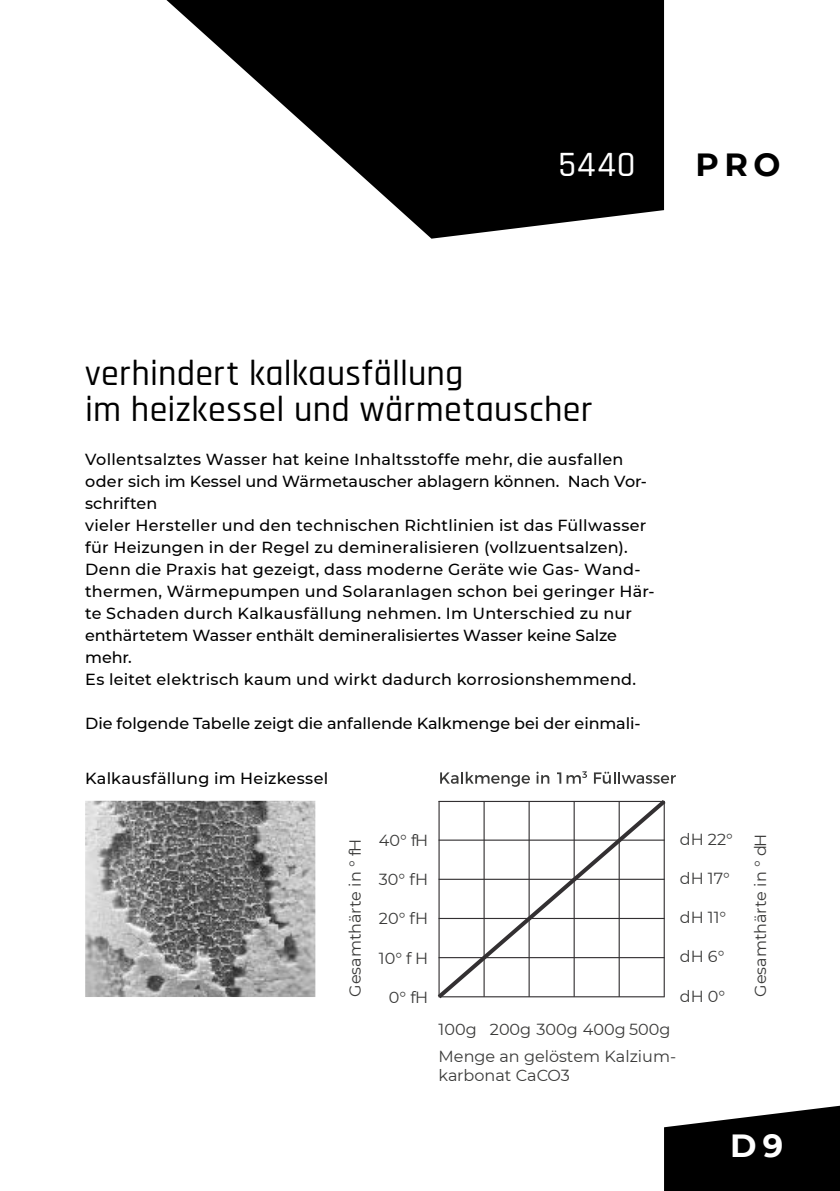
<style>
.page{position:relative;width:840px;height:1191px;background:#fff}
.page>*{position:absolute;margin:0;border:0;box-sizing:border-box;transform-origin:0 0}
.t1{font:500 36px/36px "Rajdhani";letter-spacing:.005em;color:#000}
.t2{font:500 36px "Rajdhani";color:#fff}
.t3{font:700 32px "Montserrat";color:#000}
.t4{font:700 32px "Montserrat";color:#fff}
.t5{font:500 16px/22px "Montserrat";letter-spacing:.01em;color:#000}
.t6{font:16px/26.8px "Montserrat";color:#3a3a39}
</style>
<div class="page">
<svg style="left:166px;top:0;width:497px;height:239px;fill:#000"></svg>
<svg style="left:664px;top:1105px;width:175px;height:86px;background:#222"></svg>
<img style="left:85px;top:801px;width:230px;height:196px">
<svg style="left:440px;top:771px;width:90px;height:16px"></svg>
<svg style="left:536px;top:771px;width:13px;height:12px"></svg>
<svg style="left:557px;top:771px;width:29px;height:12px"></svg>
<svg style="left:593px;top:771px;width:82px;height:12px"></svg>
<svg style="left:437px;top:800px;width:229px;height:199px"></svg>
<h1 class="t2" style="left:558px;top:144px;width:78px">5440</h1>
<h2 class="t3" style="left:695px;top:141px;width:87px">PRO</h2>
<h1 class="t1" style="left:85px;top:357px;width:508px">verhindert kalkausfällung<br>im heizkessel und wärmetauscher</h1>
<p class="t5" style="left:85px;top:448px;width:571px">Vollentsalztes Wasser hat keine Inhaltsstoffe mehr, die ausfallen oder sich im Kessel und Wärmetauscher ablagern können. Nach Vor&shy;schriften<br>vieler Hersteller und den technischen Richtlinien ist das Füllwasser für Heizungen in der Regel zu demineralisieren (vollzuentsalzen).<br>Denn die Praxis hat gezeigt, dass moderne Geräte wie Gas- Wand&shy;thermen, Wärmepumpen und Solaranlagen schon bei geringer Här&shy;te Schaden durch Kalkausfällung nehmen. Im Unterschied zu nur enthärtetem Wasser enthält demineralisiertes Wasser keine Salze mehr.<br>Es leitet elektrisch kaum und wirkt dadurch korrosionshemmend.</p>
<p class="t5" style="left:85px;top:712px;width:556px">Die folgende Tabelle zeigt die anfallende Kalkmenge bei der einmali-</p>
<p class="t5" style="left:85px;top:766px;width:244px">Kalkausfällung im Heizkessel</p>
<p class="t6" style="left:341px;top:996px;width:160px;rotate:-90deg">Gesamthärte in ° fH</p>
<p class="t6" style="left:378px;top:826px;width:51px">40° fH</p>
<p class="t6" style="left:378px;top:865px;width:51px">30° fH</p>
<p class="t6" style="left:378px;top:904px;width:51px">20° fH</p>
<p class="t6" style="left:378px;top:944px;width:51px">10° f H</p>
<p class="t6" style="left:388px;top:983px;width:41px">0° fH</p>
<p class="t6" style="left:679px;top:825px;width:55px">dH 22°</p>
<p class="t6" style="left:679px;top:864px;width:52px">dH 17°</p>
<p class="t6" style="left:679px;top:903px;width:48px">dH 11°</p>
<p class="t6" style="left:679px;top:942px;width:46px">dH 6°</p>
<p class="t6" style="left:679px;top:982px;width:47px">dH 0°</p>
<p class="t6" style="left:746px;top:996px;width:165px;rotate:-90deg">Gesamthärte in ° dH</p>
<p class="t6" style="left:489px;top:1015px;width:182px">200g 300g 400g 500g</p>
<p class="t6" style="left:438px;top:1015px;width:239px">100g<br>Menge an gelöstem Kalzium-</p>
<p class="t6" style="left:438px;top:1061px;width:133px">karbonat CaCO3</p>
<h2 class="t4" style="left:730px;top:1122px;width:54px">D9</h2>
</div>
